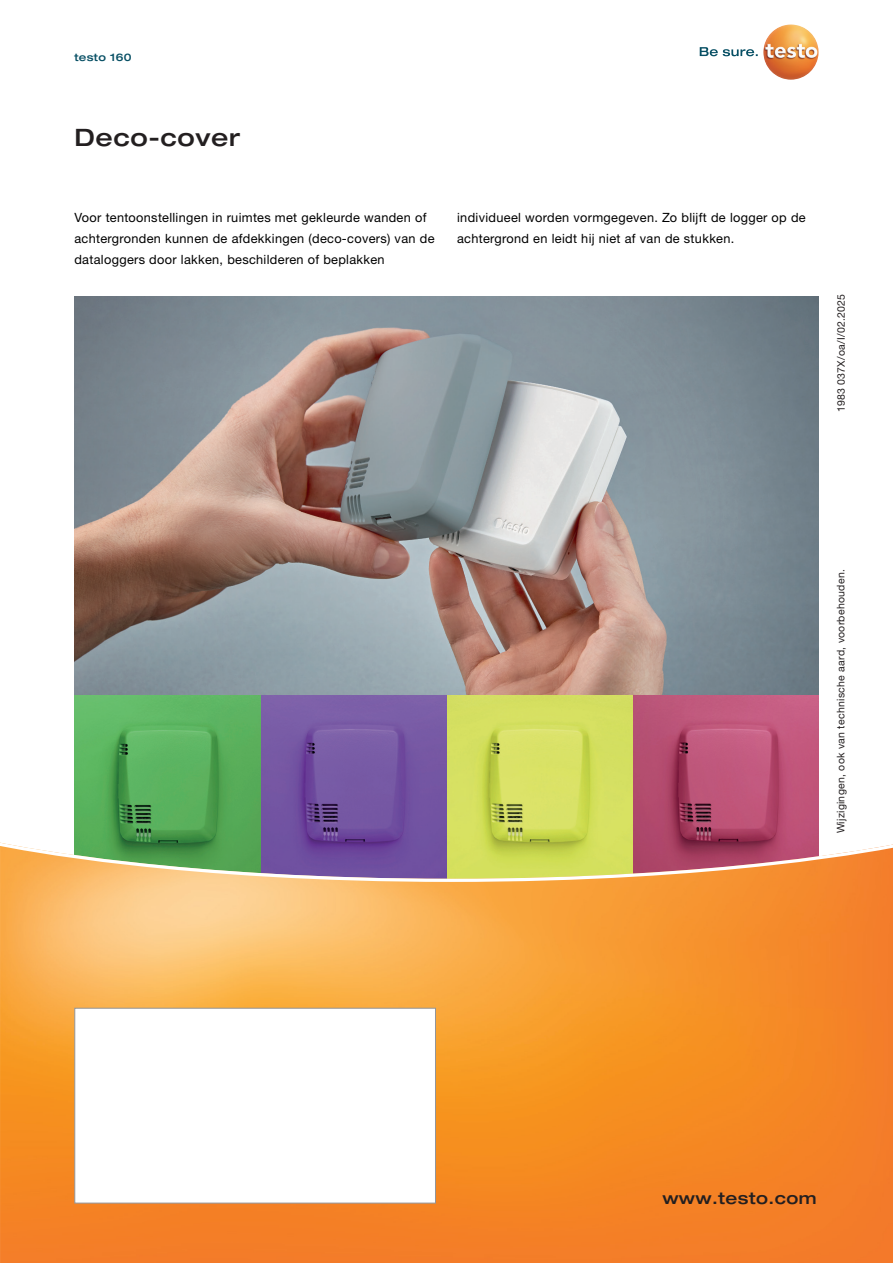
<style>
.page{position:relative;width:893px;height:1263px;background:#fff}
.page>*{position:absolute;margin:0;border:0;box-sizing:border-box;transform-origin:0 0}
.t1{font:500 expanded 24px "Helvetica Neue LTW1 G";letter-spacing:.025em;color:#231f20}
.t2{font:500 expanded 16.5px "Helvetica Neue LTW1 G";letter-spacing:.025em;color:#231f20}
.t3{font:12.75px/21px "Helvetica Neue LTW1 G";letter-spacing:.025em;color:#000001}
.t4{font:10.5px "Helvetica Neue LTW1 G";letter-spacing:.025em;color:#231f20}
.t5{font:500 expanded 10.5px "Helvetica Neue LTW1 G";letter-spacing:.025em;color:#074f64}
</style>
<div class="page">
<img style="left:74px;top:297px;width:745px;height:543px">
<svg style="left:261px;top:694px;width:187px;height:146px;background:#7557a1"></svg>
<svg style="left:448px;top:694px;width:185px;height:146px;background:#d2dc5f"></svg>
<svg style="left:633px;top:694px;width:186px;height:146px;background:#b75074"></svg>
<svg style="left:0;top:840px;width:893px;height:423px;background:#ee963d"></svg>
<svg style="left:700px;top:47px;width:58px;height:9px"></svg>
<img style="left:763px;top:24px;width:56px;height:56px;border-radius:28px">
<div style="left:74px;top:1008px;width:362px;height:195px;background:#fff;border:1px solid #939598"></div>
<p class="t5" style="left:74px;top:51px;width:59px">testo 160</p>
<h1 class="t1" style="left:74px;top:122px;width:167px">Deco-cover</h1>
<p class="t3" style="left:74px;top:207px;width:362px">Voor tentoonstellingen in ruimtes met gekleurde wanden of achtergronden kunnen de afdekkingen (deco-covers) van de dataloggers door lakken, beschilderen of beplakken</p>
<p class="t3" style="left:457px;top:207px;width:350px">individueel worden vormgegeven. Zo blijft de logger op de achtergrond en leidt hij niet af van de stukken.</p>
<p class="t4" style="left:835px;top:412px;width:120px;rotate:-90deg">1983 037X/oa/I/02.2025</p>
<p class="t4" style="left:834px;top:833px;width:266px;rotate:-90deg">Wijzigingen, ook van technische aard, voorbehouden.</p>
<p class="t2" style="left:662px;top:1187px;width:156px">www.testo.com</p>
</div>
